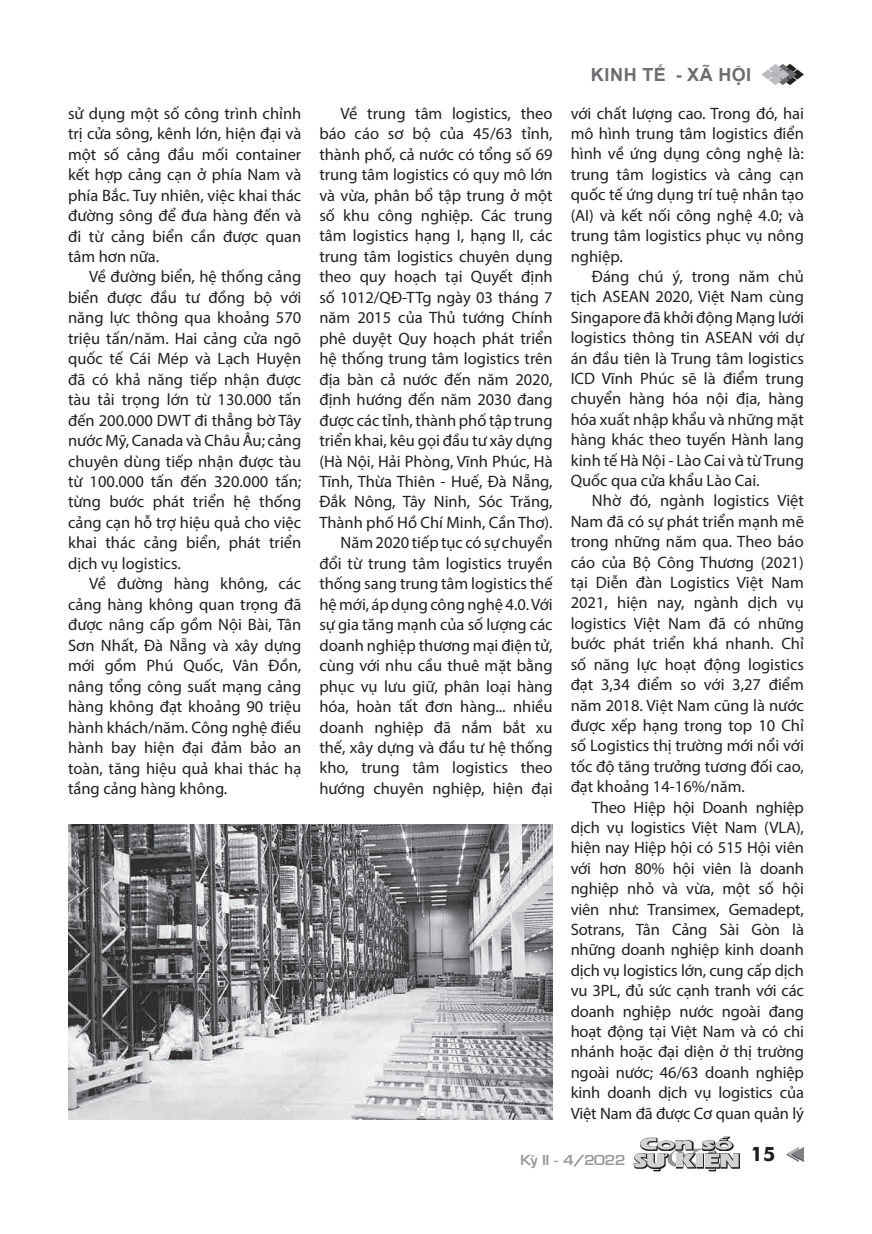
<style>
.page{position:relative;width:872px;height:1234px;background:#fff}
.page>*{position:absolute;margin:0;border:0;box-sizing:border-box;transform-origin:0 0}
.t1{font:700 19.5px "Futura";color:#231f20}
.t2{font:700 18px "Arial";letter-spacing:.035em;color:#6c6d70}
.t3{font:16.5px/20.4px "Myriad Pro";color:#231f20;text-align:justify}
.t4{font:13.5px "VNI Eurasia Bold";color:#939598;scale:1.1 1}
</style>
<div class="page">
<svg style="left:761px;top:64px;width:43px;height:21px"></svg>
<svg style="left:786px;top:1147px;width:18px;height:13px"></svg>
<div style="left:720px;top:1153px;width:20px;height:15px;background:#949395"></div>
<svg style="left:634px;top:1136px;width:104px;height:35px"></svg>
<img style="left:68px;top:824px;width:484px;height:294px">
<p class="t3" style="left:68px;top:103px;width:235px">sử dụng một số công trình chỉnh trị cửa sông, kênh lớn, hiện đại và một số cảng đầu mối container kết hợp cảng cạn ở phía Nam và phía Bắc. Tuy nhiên, việc khai thác đường sông để đưa hàng đến và đi từ cảng biển cần được quan tâm hơn nữa.</p>
<p class="t3" style="left:68px;top:266px;width:235px;text-indent:21px">Về đường biển, hệ thống cảng biển được đầu tư đồng bộ với năng lực thông qua khoảng 570 triệu tấn/năm. Hai cảng cửa ngõ quốc tế Cái Mép và Lạch Huyện đã có khả năng tiếp nhận được tàu tải trọng lớn từ 130.000 tấn đến 200.000 DWT đi thẳng bờ Tây nước Mỹ, Canada và Châu Âu; cảng chuyên dùng tiếp nhận được tàu từ 100.000 tấn đến 320.000 tấn; từng bước phát triển hệ thống cảng cạn hỗ trợ hiệu quả cho việc khai thác cảng biển, phát triển dịch vụ logistics.</p>
<p class="t3" style="left:68px;top:573px;width:235px;text-indent:21px">Về đường hàng không, các cảng hàng không quan trọng đã được nâng cấp gồm Nội Bài, Tân Sơn Nhất, Đà Nẵng và xây dựng mới gồm Phú Quốc, Vân Đồn, nâng tổng công suất mạng cảng hàng không đạt khoảng 90 triệu hành khách/năm. Công nghệ điều hành bay hiện đại đảm bảo an toàn, tăng hiệu quả khai thác hạ tầng cảng hàng không.</p>
<p class="t3" style="left:319px;top:103px;width:235px;text-indent:21px">Về trung tâm logistics, theo báo cáo sơ bộ của 45/63 tỉnh, thành phố, cả nước có tổng số 69 trung tâm logistics có quy mô lớn và vừa, phân bổ tập trung ở một số khu công nghiệp. Các trung tâm logistics hạng I, hạng II, các trung tâm logistics chuyên dụng theo quy hoạch tại Quyết định số 1012/QĐ-TTg ngày 03 tháng 7 năm 2015 của Thủ tướng Chính phê duyệt Quy hoạch phát triển hệ thống trung tâm logistics trên địa bàn cả nước đến năm 2020, định hướng đến năm 2030 đang được các tỉnh, thành phố tập trung triển khai, kêu gọi đầu tư xây dựng (Hà Nội, Hải Phòng, Vĩnh Phúc, Hà Tĩnh, Thừa Thiên - Huế, Đà Nẵng, Đắk Nông, Tây Ninh, Sóc Trăng, Thành phố Hồ Chí Minh, Cần Thơ).</p>
<p class="t3" style="left:319px;top:532px;width:235px;text-indent:21px">Năm 2020 tiếp tục có sự chuyển đổi từ trung tâm logistics truyền thống sang trung tâm logistics thế hệ mới, áp dụng công nghệ 4.0. Với sự gia tăng mạnh của số lượng các doanh nghiệp thương mại điện tử, cùng với nhu cầu thuê mặt bằng phục vụ lưu giữ, phân loại hàng hóa, hoàn tất đơn hàng... nhiều doanh nghiệp đã nắm bắt xu thế, xây dựng và đầu tư hệ thống kho, trung tâm logistics theo hướng chuyên nghiệp, hiện đại</p>
<p class="t2" style="left:591px;top:62px;width:162px">KINH TẾ - XÃ HỘI</p>
<p class="t3" style="left:570px;top:103px;width:235px">với chất lượng cao. Trong đó, hai mô hình trung tâm logistics điển hình về ứng dụng công nghệ là: trung tâm logistics và cảng cạn quốc tế ứng dụng trí tuệ nhân tạo (AI) và kết nối công nghệ 4.0; và trung tâm logistics phục vụ nông nghiệp.</p>
<p class="t3" style="left:570px;top:266px;width:235px;text-indent:21px">Đáng chú ý, trong năm chủ tịch ASEAN 2020, Việt Nam cùng Singapore đã khởi động Mạng lưới logistics thông tin ASEAN với dự án đầu tiên là Trung tâm logistics ICD Vĩnh Phúc sẽ là điểm trung chuyển hàng hóa nội địa, hàng hóa xuất nhập khẩu và những mặt hàng khác theo tuyến Hành lang kinh tế Hà Nội - Lào Cai và từ Trung Quốc qua cửa khẩu Lào Cai.</p>
<p class="t3" style="left:570px;top:490px;width:235px;text-indent:21px">Nhờ đó, ngành logistics Việt Nam đã có sự phát triển mạnh mẽ trong những năm qua. Theo báo cáo của Bộ Công Thương (2021) tại Diễn đàn Logistics Việt Nam 2021, hiện nay, ngành dịch vụ logistics Việt Nam đã có những bước phát triển khá nhanh. Chỉ số năng lực hoạt động logistics đạt 3,34 điểm so với 3,27 điểm năm 2018. Việt Nam cũng là nước được xếp hạng trong top 10 Chỉ số Logistics thị trường mới nổi với tốc độ tăng trưởng tương đối cao, đạt khoảng 14-16%/năm.</p>
<p class="t3" style="left:570px;top:796px;width:235px;text-indent:21px">Theo Hiệp hội Doanh nghiệp dịch vụ logistics Việt Nam (VLA), hiện nay Hiệp hội có 515 Hội viên với hơn 80% hội viên là doanh nghiệp nhỏ và vừa, một số hội viên như: Transimex, Gemadept, Sotrans, Tân Cảng Sài Gòn là những doanh nghiệp kinh doanh dịch vụ logistics lớn, cung cấp dịch vu 3PL, đủ sức cạnh tranh với các doanh nghiệp nước ngoài đang hoạt động tại Việt Nam và có chi nhánh hoặc đại diện ở thị trường ngoài nước; 46/63 doanh nghiệp kinh doanh dịch vụ logistics của Việt Nam đã được Cơ quan quản lý</p>
<p class="t4" style="left:520px;top:1150px;width:97px">KyøII - 4/2022</p>
<p class="t1" style="left:751px;top:1139px;width:26px">15</p>
</div>
